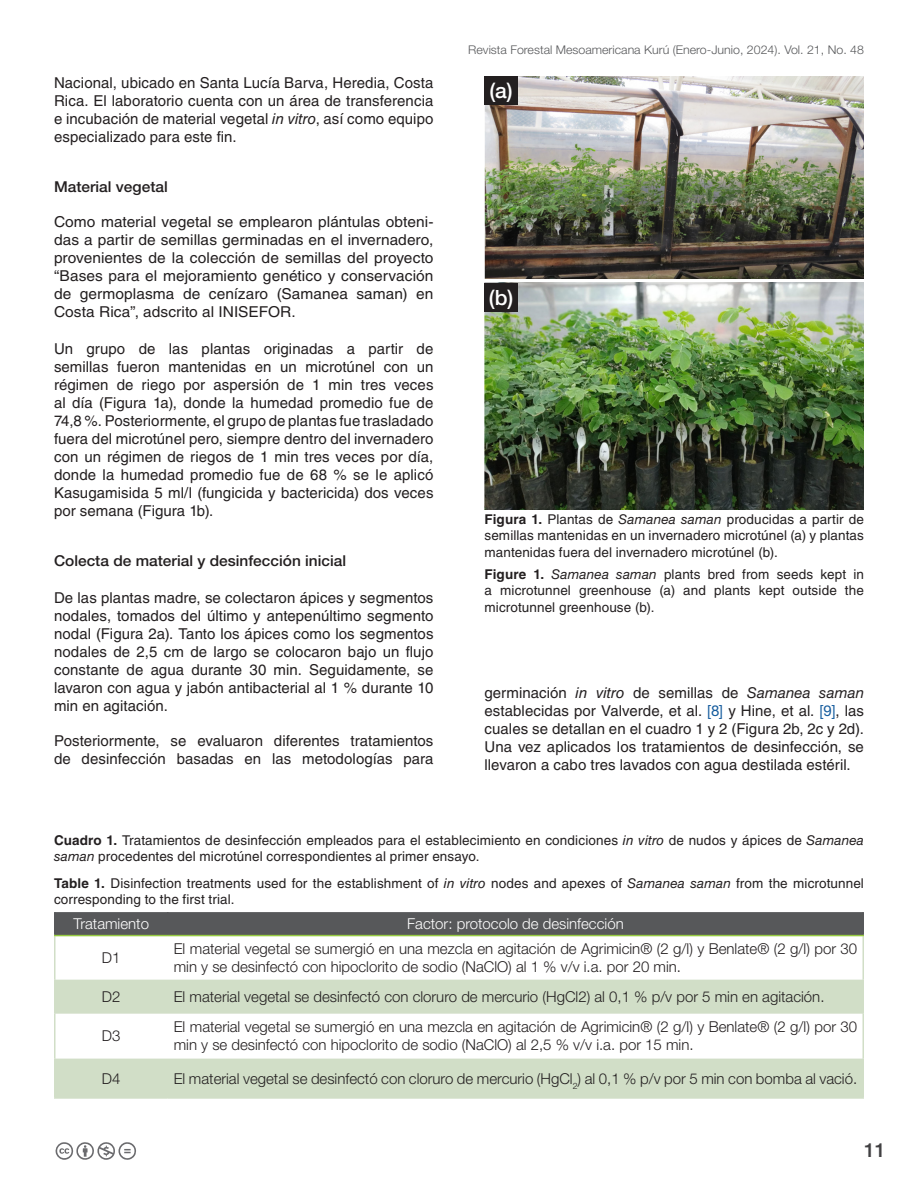
<style>
.page{position:relative;width:918px;height:1188px;background:#fff}
.page>*{position:absolute;margin:0;border:0;box-sizing:border-box;transform-origin:0 0}
.t1{font:500 21px "Helvetica Neue LT Std";color:#fff}
.t2{font:500 19.5px "Helvetica Neue LT Std";color:#414042}
.Duperscrip{font:15px/18px "Helvetica LT Std";letter-spacing:.005em;color:#231f20;text-align:justify}
.cuadroTextoGeneral{font:300 15px/18px "Helvetica Neue LT Std";color:#231f20}
.Seccion{font:15px/18px "Helvetica LT Std";letter-spacing:.005em;color:#231f20;text-align:justify}
.Seccion-2{font:500 15px "Helvetica Neue LT Std";color:#231f20}
.cuadroTextoGeneral-2{font:300 15px "Helvetica Neue LT Std";color:#fff}
.Duperscrip-2{font:13.5px/16.2px "Helvetica LT Std";letter-spacing:.01em;color:#231f20}
.t3{font:300 12px "Helvetica Neue LT Std";color:#58595b}
.s1{font-style:italic}
.s2{font-weight:700}
.s3{font-family:"Helvetica Neue LT Std";font-style:italic}
.s4{font-family:"Helvetica Neue LT Std";color:#175d9e}
</style>
<div class="page">
<svg style="left:55px;top:1142px;width:81px;height:18px"></svg>
<img style="left:485px;top:76px;width:379px;height:202px">
<img style="left:485px;top:283px;width:379px;height:227px">
<div style="left:485px;top:76px;width:33px;height:29px;background:#231f20"></div>
<div style="left:485px;top:283px;width:33px;height:29px;background:#231f20"></div>
<svg style="left:56px;top:980px;width:806px;height:117px;fill:#d1dec7"></svg>
<svg style="left:56px;top:912px;width:806px;height:23px;background:#58595a"></svg>
<hr style="left:54px;top:936px;width:2px;height:44px;background:#d1dec7">
<hr style="left:862px;top:936px;width:2px;height:44px;background:#d1dec7">
<hr style="left:54px;top:980px;width:2px;height:34px;background:#d1dec7">
<hr style="left:862px;top:980px;width:2px;height:34px;background:#d1dec7">
<hr style="left:54px;top:1014px;width:2px;height:45px;background:#d1dec7">
<hr style="left:862px;top:1014px;width:2px;height:45px;background:#d1dec7">
<hr style="left:54px;top:1059px;width:2px;height:38px;background:#d1dec7">
<hr style="left:862px;top:1059px;width:2px;height:38px;background:#d1dec7">
<hr style="left:54px;top:1097px;width:114px;height:2px;background:#d1dec7">
<hr style="left:168px;top:1097px;width:696px;height:2px;background:#d1dec7">
<hr style="left:54px;top:912px;width:2px;height:23px;background:#57585a">
<hr style="left:862px;top:912px;width:2px;height:23px;background:#57585a">
<hr style="left:54px;top:935px;width:114px;height:1px;background:#95c93f">
<hr style="left:168px;top:935px;width:696px;height:1px;background:#95c93f">
<p class="Duperscrip" style="left:54px;top:74px;width:381px">Nacional, ubicado en Santa Lucía Barva, Heredia, Costa Rica. El laboratorio cuenta con un área de transferencia e incubación de material vegetal <span class="s1">in vitro</span>, así como equipo especializado para este fin.</p>
<p class="Seccion-2" style="left:54px;top:178px;width:115px">Material vegetal</p>
<p class="Seccion" style="left:54px;top:213px;width:381px">Como material vegetal se emplearon plántulas obteni&shy;das a partir de semillas germinadas en el invernadero, provenientes de la colección de semillas del proyecto “Bases para el mejoramiento genético y conservación de germoplasma de cenízaro (Samanea saman) en Costa Rica”, adscrito al INISEFOR.</p>
<p class="Duperscrip" style="left:54px;top:340px;width:381px">Un grupo de las plantas originadas a partir de semillas fueron mantenidas en un microtúnel con un régimen de riego por aspersión de 1 min tres veces al día (Figura 1a), donde la humedad promedio fue de 74,8 %. Posteriormente, el grupo de plantas fue trasladado fuera del microtúnel pero, siempre dentro del invernadero con un régimen de riegos de 1 min tres veces por día, donde la humedad promedio fue de 68 % se le aplicó Kasugamisida 5 ml/l (fungicida y bactericida) dos veces por semana (Figura 1b).</p>
<p class="Seccion-2" style="left:54px;top:552px;width:294px">Colecta de material y desinfección inicial</p>
<p class="Duperscrip" style="left:54px;top:589px;width:381px">De las plantas madre, se colectaron ápices y segmentos nodales, tomados del último y antepenúltimo segmento nodal (Figura 2a). Tanto los ápices como los segmentos nodales de 2,5 cm de largo se colocaron bajo un flujo constante de agua durante 30 min. Seguidamente, se lavaron con agua y jabón antibacterial al 1 % durante 10 min en agitación.</p>
<p class="Duperscrip" style="left:54px;top:732px;width:381px">Posteriormente, se evaluaron diferentes tratamientos de desinfección basadas en las metodologías para</p>
<p class="t3" style="left:468px;top:42px;width:397px">Revista Forestal Mesoamericana Kurú (Enero-Junio, 2024). Vol. 21, No. 48</p>
<p class="t3" style="left:646px;top:42px;width:193px">(Enero-Junio, 2024). Vol. 21, No. 48</p>
<p class="t1" style="left:489px;top:78px;width:25px">(a)</p>
<p class="t1" style="left:489px;top:285px;width:26px">(b)</p>
<p class="Duperscrip-2" style="left:485px;top:511px;width:381px;text-align:justify"><span class="s2">Figura 1.</span> Plantas de <span class="s3">Samanea saman</span> producidas a partir de semillas mantenidas en un invernadero microtúnel (a) y plantas mantenidas fuera del invernadero microtúnel (b).</p>
<p class="Duperscrip-2" style="left:485px;top:566px;width:381px;text-align:justify"><span class="s2">Figure 1.</span> <span class="s3">Samanea saman</span> plants bred from seeds kept in a microtunnel greenhouse (a) and plants kept outside the microtunnel greenhouse (b).</p>
<p class="Duperscrip" style="left:485px;top:684px;width:381px">germinación <span class="s1">in vitro</span> de semillas de <span class="s3">Samanea saman </span>establecidas por Valverde, et al. <span class="s4">[8]</span> y Hine, et al. <span class="s4">[9]</span>, las cuales se detallan en el cuadro 1 y 2 (Figura 2b, 2c y 2d).<br>Una vez aplicados los tratamientos de desinfección, se llevaron a cabo tres lavados con agua destilada estéril.</p>
<p class="Duperscrip-2" style="left:54px;top:832px;width:812px"><span class="s2">Cuadro 1.</span> Tratamientos de desinfección empleados para el establecimiento en condiciones <span class="s1">in vitro</span> de nudos y ápices de <span class="s3">Samanea saman</span> procedentes del microtúnel correspondientes al primer ensayo.</p>
<p class="Duperscrip-2" style="left:54px;top:875px;width:811px"><span class="s2">Table 1.</span> Disinfection treatments used for the establishment of <span class="s1">in vitro</span> nodes and apexes of <span class="s3">Samanea saman</span> from the microtunnel corresponding to the first trial.</p>
<p class="cuadroTextoGeneral-2" style="left:73px;top:915px;width:77px">Tratamiento</p>
<p class="cuadroTextoGeneral-2" style="left:407px;top:915px;width:218px">Factor: protocolo de desinfección</p>
<p class="cuadroTextoGeneral" style="left:102px;top:948px;width:20px">D1</p>
<p class="cuadroTextoGeneral" style="left:174px;top:939px;width:685px">El material vegetal se sumergió en una mezcla en agitación de Agrimicin® (2 g/l) y Benlate® (2 g/l) por 30 min y se desinfectó con hipoclorito de sodio (NaClO) al 1 % v/v i.a. por 20 min.</p>
<p class="cuadroTextoGeneral" style="left:102px;top:987px;width:20px">D2</p>
<p class="cuadroTextoGeneral" style="left:174px;top:987px;width:652px">El material vegetal se desinfectó con cloruro de mercurio (HgCl2) al 0,1 % p/v por 5 min en agitación.</p>
<p class="cuadroTextoGeneral" style="left:102px;top:1027px;width:20px">D3</p>
<p class="cuadroTextoGeneral" style="left:174px;top:1018px;width:685px">El material vegetal se sumergió en una mezcla en agitación de Agrimicin® (2 g/l) y Benlate® (2 g/l) por 30 min y se desinfectó con hipoclorito de sodio (NaClO) al 2,5 % v/v i.a. por 15 min.</p>
<p class="cuadroTextoGeneral" style="left:102px;top:1069px;width:20px">D4</p>
<p class="cuadroTextoGeneral" style="left:174px;top:1069px;width:685px">El material vegetal se desinfectó con cloruro de mercurio (HgCl<sub>2</sub>) al 0,1 % p/v por 5 min con bomba al vació.</p>
<h2 class="t2" style="left:864px;top:1139px;width:23px">11</h2>
</div>
